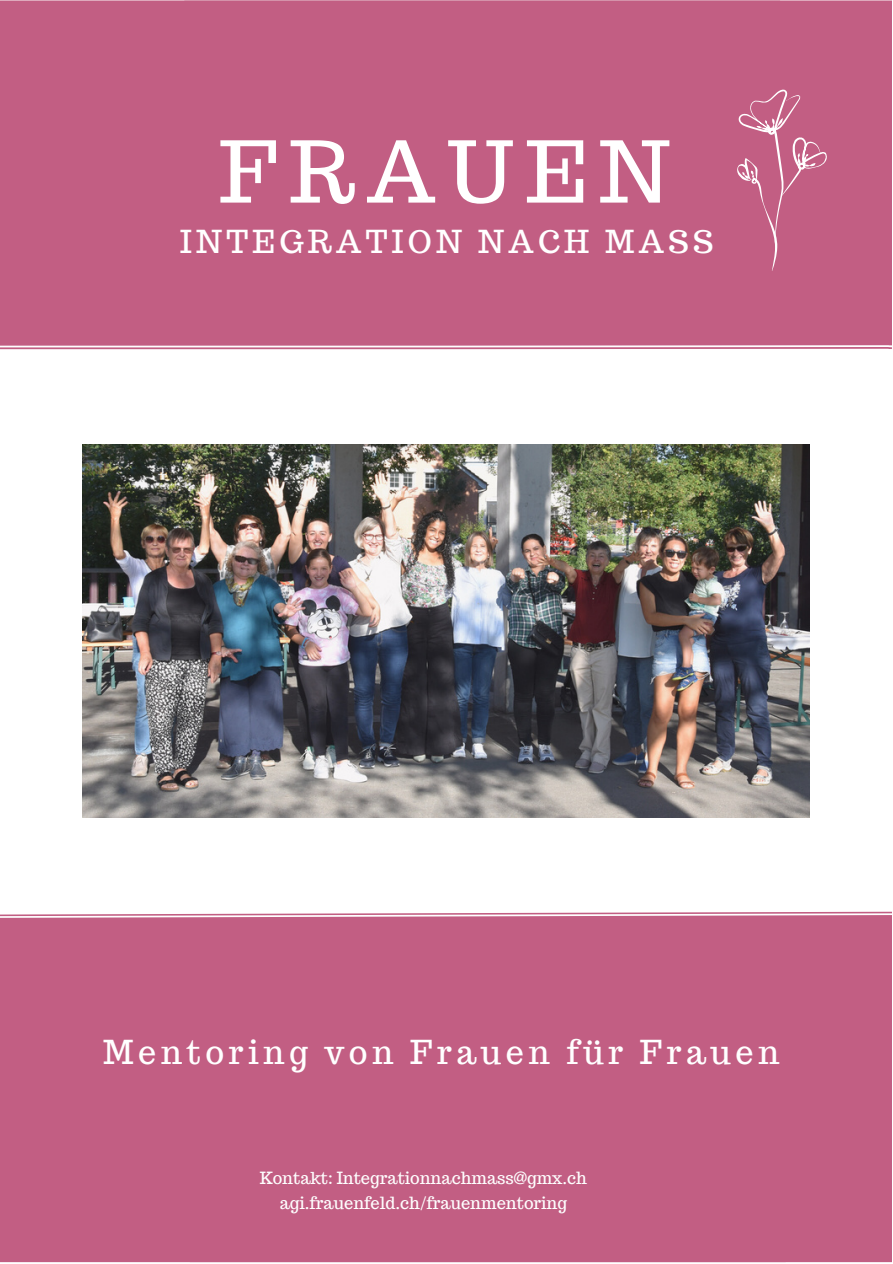
<style>
.page{position:relative;width:893px;height:1264px;background:#fff}
.page>*{position:absolute;margin:0;border:0;box-sizing:border-box;transform-origin:0 0}
.t1{font:84.75px "Trocchi";letter-spacing:.14em;color:#fff}
.t2{font:32.25px "Trocchi";letter-spacing:.14em;color:#fff}
.t3{font:31.05px "Trocchi";letter-spacing:.14em;color:#fff}
.t4{font:16.5px "Trocchi";color:#fefefe}
</style>
<div class="page">
<div style="left:0;top:0;width:892px;height:350px;background:#c25e83"></div>
<svg style="left:737px;top:90px;width:90px;height:181px;background:#c66a8c"></svg>
<div style="left:0;top:911px;width:892px;height:351px;background:#c25e83"></div>
<img style="left:82px;top:444px;width:727px;height:373px">
<p class="t1" style="left:219px;top:116px;width:452px">FRAUEN</p>
<p class="t3" style="left:180px;top:221px;width:534px">INTEGRATION NACH MASS</p>
<p class="t2" style="left:103px;top:1030px;width:677px">Mentoring von Frauen für Frauen</p>
<p class="t4" style="left:260px;top:1167px;width:329px">Kontakt: Integrationnachmass@gmx.ch</p>
<p class="t4" style="left:280px;top:1191px;width:289px">agi.frauenfeld.ch/frauenmentoring</p>
</div>
